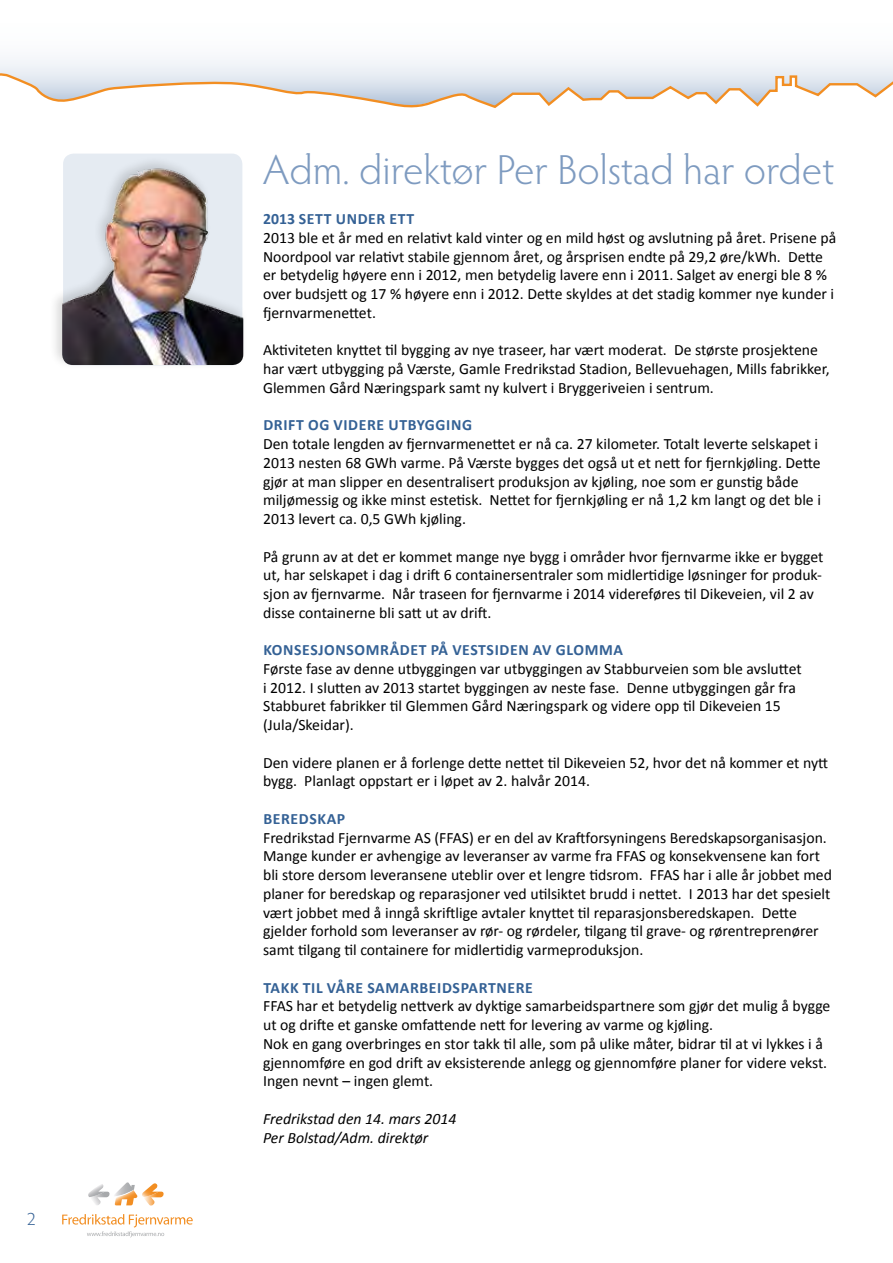
<style>
.page{position:relative;width:893px;height:1263px;background:#fff}
.page>*{position:absolute;margin:0;border:0;box-sizing:border-box;transform-origin:0 0}
.t1{font:300 42px "Hypatia Sans Pro";color:#7e9bc0}
.t2{font:300 18px "Hypatia Sans Pro";color:#346195}
.t3{font:15.75px/18.8px "Calibri";color:#000}
.t4{font:700 15.75px "Calibri";letter-spacing:.04em;color:#346195}
.t5{font:italic 15.75px/18.8px "Calibri";color:#000}
</style>
<div class="page">
<div style="left:49px;top:156px;width:199px;height:214px;background:#000;opacity:.15"></div>
<img style="left:62px;top:153px;width:181px;height:212px">
<svg style="left:62px;top:1214px;width:131px;height:23px"></svg>
<svg style="left:88px;top:1182px;width:76px;height:24px"></svg>
<svg style="left:0;top:59px;width:893px;height:49px"></svg>
<p class="t2" style="left:27px;top:1207px;width:11px">2</p>
<h1 class="t1" style="left:263px;top:142px;width:573px">Adm. direktør Per Bolstad har ordet</h1>
<p class="t4" style="left:263px;top:209px;width:153px">2013 SETT UNDER ETT</p>
<p class="t3" style="left:263px;top:228px;width:575px">2013 ble et år med en relativt kald vinter og en mild høst og avslutning på året. Prisene på Noordpool var relativt stabile gjennom året, og årsprisen endte på 29,2 øre/kWh. Dette er betydelig høyere enn i 2012, men betydelig lavere enn i 2011. Salget av energi ble 8 % over budsjett og 17 % høyere enn i 2012. Dette skyldes at det stadig kommer nye kunder i fjernvarmenettet.</p>
<p class="t3" style="left:263px;top:341px;width:568px">Aktiviteten knyttet til bygging av nye traseer, har vært moderat. De største prosjektene har vært utbygging på Værste, Gamle Fredrikstad Stadion, Bellevuehagen, Mills fabrikker,<br>Glemmen Gård Næringspark samt ny kulvert i Bryggeriveien i sentrum.</p>
<p class="t4" style="left:263px;top:415px;width:210px">DRIFT OG VIDERE UTBYGGING</p>
<p class="t3" style="left:263px;top:434px;width:559px">Den totale lengden av fjernvarmenettet er nå ca. 27 kilometer. Totalt leverte selskapet i 2013 nesten 68 GWh varme. På Værste bygges det også ut et nett for fjernkjøling. Dette gjør at man slipper en desentralisert produksjon av kjøling, noe som er gunstig både miljømessig og ikke minst estetisk. Nettet for fjernkjøling er nå 1,2 km langt og det ble i 2013 levert ca. 0,5 GWh kjøling.</p>
<p class="t3" style="left:263px;top:547px;width:562px">På grunn av at det er kommet mange nye bygg i områder hvor fjernvarme ikke er bygget ut, har selskapet i dag i drift 6 containersentraler som midlertidige løsninger for produk&shy;sjon av fjernvarme. Når traseen for fjernvarme i 2014 videreføres til Dikeveien, vil 2 av disse containerne bli satt ut av drift.</p>
<p class="t4" style="left:263px;top:640px;width:361px">KONSESJONSOMRÅDET PÅ VESTSIDEN AV GLOMMA</p>
<p class="t3" style="left:263px;top:659px;width:540px">Første fase av denne utbyggingen var utbyggingen av Stabburveien som ble avsluttet i 2012. I slutten av 2013 startet byggingen av neste fase. Denne utbyggingen går fra Stabburet fabrikker til Glemmen Gård Næringspark og videre opp til Dikeveien 15 (Jula/Skeidar).</p>
<p class="t3" style="left:263px;top:753px;width:567px">Den videre planen er å forlenge dette nettet til Dikeveien 52, hvor det nå kommer et nytt bygg. Planlagt oppstart er i løpet av 2. halvår 2014.</p>
<p class="t4" style="left:263px;top:809px;width:83px">BEREDSKAP</p>
<p class="t3" style="left:263px;top:828px;width:570px">Fredrikstad Fjernvarme AS (FFAS) er en del av Kraftforsyningens Beredskapsorganisasjon.<br>Mange kunder er avhengige av leveranser av varme fra FFAS og konsekvensene kan fort bli store dersom leveransene uteblir over et lengre tidsrom. FFAS har i alle år jobbet med planer for beredskap og reparasjoner ved utilsiktet brudd i nettet. I 2013 har det spesielt vært jobbet med å inngå skriftlige avtaler knyttet til reparasjonsberedskapen. Dette gjelder forhold som leveranser av rør- og rørdeler, tilgang til grave- og rørentreprenører samt tilgang til containere for midlertidig varmeproduksjon.</p>
<p class="t4" style="left:263px;top:977px;width:271px">TAKK TIL VÅRE SAMARBEIDSPARTNERE</p>
<p class="t3" style="left:263px;top:997px;width:569px">FFAS har et betydelig nettverk av dyktige samarbeidspartnere som gjør det mulig å bygge ut og drifte et ganske omfattende nett for levering av varme og kjøling.<br>Nok en gang overbringes en stor takk til alle, som på ulike måter, bidrar til at vi lykkes i å gjennomføre en god drift av eksisterende anlegg og gjennomføre planer for videre vekst.<br>Ingen nevnt – ingen glemt.</p>
<p class="t5" style="left:263px;top:1109px;width:195px">Fredrikstad den 14. mars 2014<br>Per Bolstad/Adm. direktør</p>
</div>
